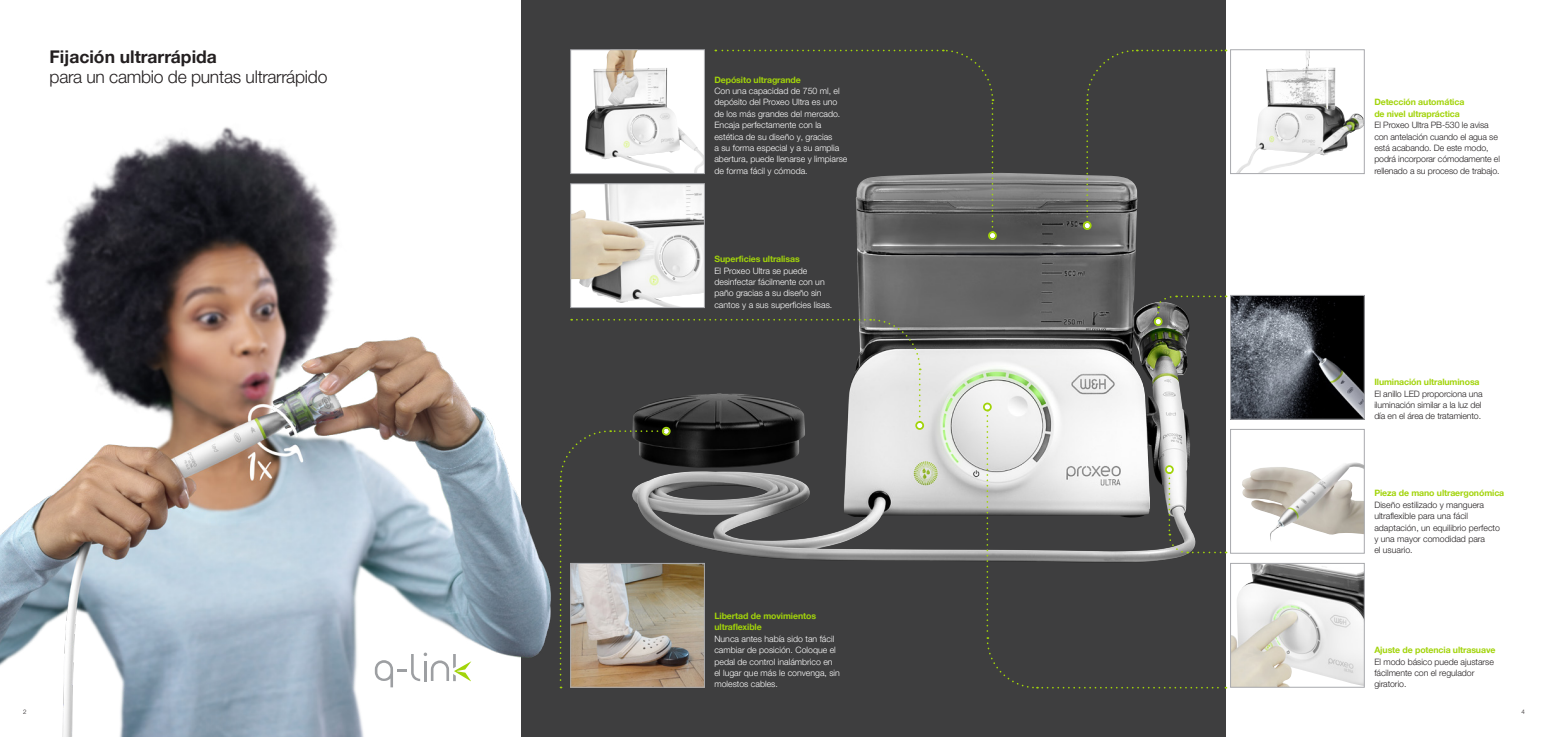
<style>
.page{position:relative;width:1548px;height:737px;background:#fff}
.page>*{position:absolute;margin:0;border:0;box-sizing:border-box;transform-origin:0 0}
.t1{font:17.5px "Helvetica Neue World 45 Lt";letter-spacing:-.015em;color:#231f20}
.t2{font:700 17.5px "Helvetica Neue World 75";color:#231f20}
.t3{font:8.75px/11.4px "Helvetica Neue World 45 Lt";color:#fff}
.t4{font:8.75px/11.4px "Helvetica Neue World 45 Lt";letter-spacing:-.01em;color:#231f20}
.t5{font:700 8.75px/11.4px "Helvetica Neue World 75";letter-spacing:-.01em;color:#a2d40a}
.t6{font:6.12px "Helvetica Neue World 45 Lt";color:#231f20}
</style>
<div class="page">
<div style="left:521px;top:0;width:704px;height:737px;background:#3e3e3f"></div>
<img style="left:631px;top:173px;width:559px;height:388px">
<img style="left:1242px;top:462px;width:120px;height:79px">
<div style="left:1230px;top:429px;width:134px;height:124px;border:1px solid #a8a9ad"></div>
<img style="left:1232px;top:565px;width:130px;height:120px">
<div style="left:1230px;top:563px;width:134px;height:124px;border:1px solid #a8a9ad"></div>
<img style="left:605px;top:52px;width:97px;height:120px">
<div style="left:570px;top:50px;width:134px;height:124px;border:1px solid #a8a9ad"></div>
<img style="left:605px;top:186px;width:97px;height:120px">
<div style="left:570px;top:184px;width:134px;height:124px;border:1px solid #a8a9ad"></div>
<img style="left:1232px;top:297px;width:130px;height:120px">
<div style="left:1230px;top:295px;width:134px;height:124px;border:1px solid #a8a9ad"></div>
<svg style="left:943px;top:49px;width:52px;height:189px"></svg>
<svg style="left:715px;top:50px;width:222px;height:1px"></svg>
<div style="left:988px;top:231px;width:9px;height:9px;border:2px solid #a2d40a;border-radius:50%"></div>
<div style="left:915px;top:421px;width:9px;height:9px;border:2px solid #a2d40a;border-radius:50%"></div>
<svg style="left:605px;top:318px;width:317px;height:370px"></svg>
<div style="left:662px;top:427px;width:9px;height:8px;border:2px solid #a2d40a;border-radius:50%"></div>
<svg style="left:1084px;top:49px;width:142px;height:179px"></svg>
<div style="left:1083px;top:221px;width:8px;height:9px;border:2px solid #a2d40a;border-radius:50%"></div>
<div style="left:1155px;top:318px;width:6px;height:7px;background:#fff;border-radius:50%"></div>
<svg style="left:1157px;top:295px;width:69px;height:24px"></svg>
<div style="left:1154px;top:317px;width:8px;height:9px;border:2px solid #a2d40a;border-radius:50%"></div>
<svg style="left:984px;top:404px;width:242px;height:285px"></svg>
<div style="left:983px;top:402px;width:9px;height:9px;border:2px solid #a2d40a;border-radius:50%"></div>
<img style="left:0;top:49px;width:605px;height:688px">
<img style="left:1237px;top:52px;width:125px;height:120px">
<div style="left:1230px;top:50px;width:134px;height:124px;border:1px solid #a8a9ad"></div>
<svg style="left:375px;top:652px;width:96px;height:35px"></svg>
<h1 class="t2" style="left:50px;top:47px;width:169px">Fijación ultrarrápida</h1>
<h1 class="t1" style="left:50px;top:67px;width:279px">para un cambio de puntas ultrarrápido</h1>
<p class="t5" style="left:714px;top:74px;width:88px">Depósito ultragrande</p>
<p class="t3" style="left:714px;top:85px;width:135px">Con una capacidad de 750 ml, el depósito del Proxeo Ultra es uno de los más grandes del mercado.<br>Encaja perfectamente con la estética de su diseño y, gracias<br>a su forma especial y a su amplia abertura, puede llenarse y limpiarse de forma fácil y cómoda.</p>
<p class="t5" style="left:714px;top:253px;width:87px">Superficies ultralisas</p>
<p class="t3" style="left:714px;top:265px;width:119px">El Proxeo Ultra se puede desinfectar fácilmente con un paño gracias a su diseño sin cantos y a sus superficies lisas.</p>
<p class="t5" style="left:714px;top:610px;width:103px">Libertad de movimientos ultraflexible</p>
<p class="t3" style="left:714px;top:633px;width:127px">Nunca antes había sido tan fácil cambiar de posición. Coloque el pedal de control inalámbrico en el lugar que más le convenga, sin molestos cables.</p>
<p class="t5" style="left:1374px;top:97px;width:92px">Detección automática de nivel ultrapráctica</p>
<p class="t4" style="left:1374px;top:119px;width:127px">El Proxeo Ultra PB-530 le avisa con antelación cuando el agua se está acabando. De este modo, podrá incorporar cómodamente el rellenado a su proceso de trabajo.</p>
<p class="t5" style="left:1374px;top:376px;width:107px">Iluminación ultraluminosa</p>
<p class="t4" style="left:1374px;top:388px;width:110px;text-align:justify">El anillo LED proporciona una iluminación similar a la luz del día en el área de tratamiento.</p>
<p class="t5" style="left:1374px;top:488px;width:131px">Pieza de mano ultraergonómica</p>
<p class="t4" style="left:1374px;top:499px;width:127px">Diseño estilizado y manguera ultraflexible para una fácil adaptación, un equilibrio perfecto y una mayor comodidad para<br>el usuario.</p>
<p class="t5" style="left:1374px;top:644px;width:123px">Ajuste de potencia ultrasuave</p>
<p class="t4" style="left:1374px;top:656px;width:121px">El modo básico puede ajustarse fácilmente con el regulador giratorio.</p>
<p class="t6" style="left:23px;top:708px;width:5px">2</p>
<p class="t6" style="left:1521px;top:708px;width:5px">4</p>
</div>
